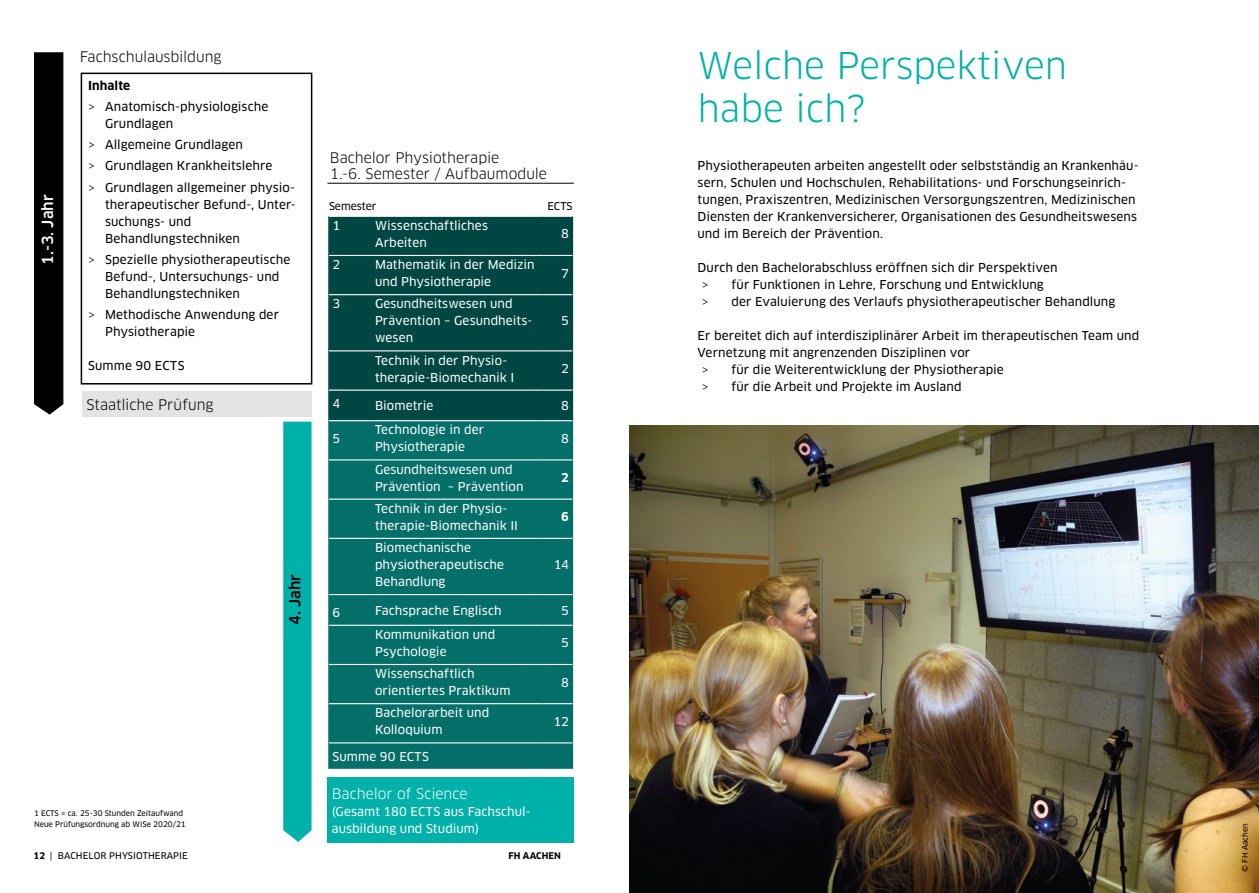
<style>
.page{position:relative;width:1259px;height:893px;background:#fff}
.page>*{position:absolute;margin:0;border:0;box-sizing:border-box;transform-origin:0 0}
.t1{font:36px/42.5px "Clan OT";color:#00b1aa}
.t2{font:500 15px "Clan OT";color:#fff}
.t3{font:500 15px "Clan OT";color:#000}
.t4{font:14.25px/16.2px "Clan OT";letter-spacing:-.005em;color:#000}
.t5{font:14.25px "Clan OT";letter-spacing:-.005em;color:#fff}
.t6{font:12px/17px "Clan OT News";letter-spacing:.01em;color:#000}
.t7{font:12px/17px "Clan OT News";letter-spacing:.005em;color:#fff}
.t8{font:700 12px "Clan OT";letter-spacing:.005em;color:#000}
.t9{font:700 12px "Clan OT";color:#fff}
.t10{font:10.5px "Clan OT News";color:#000}
.t11{font:9px "Clan OT News";letter-spacing:.01em;color:#000}
.t12{font:700 9px "Clan OT";letter-spacing:.01em;color:#000}
.t13{font:7.5px/10.6px "Clan OT News";color:#000}
.s1{font-family:"Clan OT"}
.s2{font-family:"Clan OT";font-weight:700}
</style>
<div class="page">
<svg style="left:283px;top:422px;width:28px;height:420px;background:#08b3ac"></svg>
<svg style="left:34px;top:52px;width:30px;height:363px;background:#040404"></svg>
<div style="left:328px;top:421px;width:245px;height:348px;background:#046e69"></div>
<hr style="left:327px;top:183px;width:44px;height:1px;background:#000">
<hr style="left:371px;top:183px;width:172px;height:1px;background:#000">
<hr style="left:543px;top:183px;width:31px;height:1px;background:#000">
<hr style="left:329px;top:459px;width:42px;height:1px;background:#fff">
<hr style="left:371px;top:459px;width:172px;height:1px;background:#fff">
<hr style="left:329px;top:499px;width:42px;height:1px;background:#fff">
<hr style="left:371px;top:499px;width:172px;height:1px;background:#fff">
<hr style="left:329px;top:538px;width:42px;height:1px;background:#fff">
<hr style="left:371px;top:538px;width:172px;height:1px;background:#fff">
<hr style="left:329px;top:594px;width:42px;height:1px;background:#fff">
<hr style="left:371px;top:594px;width:172px;height:1px;background:#fff">
<hr style="left:329px;top:625px;width:42px;height:1px;background:#fff">
<hr style="left:371px;top:625px;width:172px;height:1px;background:#fff">
<hr style="left:329px;top:664px;width:42px;height:1px;background:#fff">
<hr style="left:371px;top:664px;width:172px;height:1px;background:#fff">
<hr style="left:329px;top:703px;width:42px;height:1px;background:#fff">
<hr style="left:371px;top:703px;width:172px;height:1px;background:#fff">
<hr style="left:329px;top:742px;width:42px;height:1px;background:#fff">
<hr style="left:371px;top:742px;width:172px;height:1px;background:#fff">
<div style="left:328px;top:216px;width:245px;height:205px;background:#004642"></div>
<svg style="left:543px;top:459px;width:29px;height:1px"></svg>
<svg style="left:543px;top:499px;width:29px;height:1px"></svg>
<svg style="left:543px;top:538px;width:29px;height:1px"></svg>
<svg style="left:543px;top:594px;width:29px;height:1px"></svg>
<svg style="left:543px;top:625px;width:29px;height:1px"></svg>
<svg style="left:543px;top:664px;width:29px;height:1px"></svg>
<svg style="left:543px;top:703px;width:29px;height:1px"></svg>
<svg style="left:543px;top:742px;width:29px;height:1px"></svg>
<img style="left:629px;top:425px;width:630px;height:468px">
<div style="left:81px;top:73px;width:231px;height:311px;border:2px solid #000"></div>
<div style="left:82px;top:391px;width:230px;height:26px;background:#e3e3e3"></div>
<div style="left:327px;top:777px;width:247px;height:66px;background:#00b1aa"></div>
<p class="t2" style="left:39px;top:265px;width:72px;rotate:-90deg">1.-3. Jahr</p>
<p class="t4" style="left:80px;top:49px;width:143px">Fachschulausbildung</p>
<p class="t8" style="left:88px;top:78px;width:44px">Inhalte</p>
<p class="t6" style="left:105px;top:98px;width:165px;text-indent:-17px"><span class="s1">&gt;</span> Anatomisch-physiologische<br>Grundlagen</p>
<p class="t6" style="left:88px;top:134px;width:208px;line-height:21.3px"><span class="s1">&gt;</span> Allgemeine Grundlagen<br><span class="s1">&gt;</span> Grundlagen Krankheitslehre<br><span class="s1">&gt;</span> Grundlagen allgemeiner physio-</p>
<p class="t6" style="left:105px;top:196px;width:192px">therapeutischer Befund-, Unter&shy;suchungs- und<br>Behandlungstechniken</p>
<p class="t6" style="left:105px;top:251px;width:187px;text-indent:-17px"><span class="s1">&gt;</span> Spezielle physiotherapeutische<br>Befund-, Untersuchungs- und<br>Behandlungstechniken</p>
<p class="t6" style="left:105px;top:306px;width:175px;text-indent:-17px"><span class="s1">&gt;</span> Methodische Anwendung der<br>Physiotherapie</p>
<p class="t6" style="left:88px;top:357px;width:98px">Summe 90 ECTS</p>
<p class="t4" style="left:87px;top:396px;width:128px">Staatliche Prüfung</p>
<p class="t3" style="left:286px;top:625px;width:52px;rotate:-90deg">4. Jahr</p>
<p class="t13" style="left:34px;top:808px;width:153px">1 ECTS = ca. 25-30 Stunden Zeitaufwand<br>Neue Prüfungsordnung ab WiSe 2020/21</p>
<p class="t4" style="left:330px;top:149px;width:219px">Bachelor Physiotherapie<br>1.-6. Semester / Aufbaumodule</p>
<p class="t10" style="left:329px;top:200px;width:49px">Semester</p>
<p class="t10" style="left:547px;top:200px;width:26px">ECTS</p>
<p class="t7" style="left:332px;top:217px;width:9px">1</p>
<p class="t7" style="left:375px;top:217px;width:114px">Wissenschaftliches<br>Arbeiten</p>
<p class="t7" style="left:561px;top:226px;width:9px">8</p>
<p class="t7" style="left:332px;top:256px;width:9px">2</p>
<p class="t7" style="left:375px;top:256px;width:161px">Mathematik in der Medizin und Physiotherapie</p>
<p class="t7" style="left:561px;top:265px;width:9px">7</p>
<p class="t7" style="left:332px;top:296px;width:9px">3</p>
<p class="t7" style="left:375px;top:296px;width:159px">Gesundheitswesen und<br>Prävention – Gesundheits&shy;wesen</p>
<p class="t7" style="left:561px;top:313px;width:9px">5</p>
<p class="t7" style="left:375px;top:352px;width:141px">Technik in der Physio&shy;therapie-Biomechanik I</p>
<p class="t7" style="left:561px;top:360px;width:9px">2</p>
<p class="t7" style="left:332px;top:395px;width:9px">4</p>
<p class="t7" style="left:375px;top:397px;width:60px">Biometrie</p>
<p class="t7" style="left:561px;top:397px;width:9px">8</p>
<p class="t7" style="left:332px;top:430px;width:9px">5</p>
<p class="t7" style="left:375px;top:422px;width:111px">Technologie in der<br>Physiotherapie</p>
<p class="t7" style="left:561px;top:430px;width:9px">8</p>
<p class="t7" style="left:375px;top:461px;width:150px">Gesundheitswesen und<br>Prävention – Prävention</p>
<p class="t9" style="left:561px;top:471px;width:9px">2</p>
<p class="t7" style="left:375px;top:500px;width:144px">Technik in der Physio&shy;therapie-Biomechanik II</p>
<p class="t9" style="left:561px;top:510px;width:9px">6</p>
<p class="t7" style="left:375px;top:539px;width:130px">Biomechanische physiotherapeutische<br>Behandlung</p>
<p class="t7" style="left:554px;top:556px;width:17px">14</p>
<p class="t7" style="left:332px;top:604px;width:9px">6</p>
<p class="t7" style="left:375px;top:602px;width:128px">Fachsprache Englisch</p>
<p class="t7" style="left:561px;top:602px;width:9px">5</p>
<p class="t7" style="left:375px;top:626px;width:122px">Kommunikation und<br>Psychologie</p>
<p class="t7" style="left:561px;top:635px;width:9px">5</p>
<p class="t7" style="left:375px;top:665px;width:137px">Wissenschaftlich orientiertes Praktikum</p>
<p class="t7" style="left:561px;top:674px;width:9px">8</p>
<p class="t7" style="left:375px;top:704px;width:116px">Bachelorarbeit und<br>Kolloquium</p>
<p class="t7" style="left:553px;top:713px;width:17px">12</p>
<p class="t7" style="left:332px;top:748px;width:98px">Summe 90 ECTS</p>
<p class="t5" style="left:332px;top:785px;width:137px">Bachelor of Science</p>
<p class="t7" style="left:332px;top:803px;width:199px">(Gesamt 180 ECTS aus Fachschul&shy;ausbildung und Studium)</p>
<p class="t11" style="left:34px;top:850px;width:156px"><span class="s2">12</span> | BACHELOR PHYSIOTHERAPIE</p>
<p class="t12" style="left:508px;top:850px;width:54px">FH AACHEN</p>
<h1 class="t1" style="left:697px;top:45px;width:371px">Welche Perspektiven habe ich?</h1>
<p class="t6" style="left:697px;top:157px;width:442px">Physiotherapeuten arbeiten angestellt oder selbstständig an Krankenhäu&shy;sern, Schulen und Hochschulen, Rehabilitations- und Forschungseinrich&shy;tungen, Praxiszentren, Medizinischen Versorgungszentren, Medizinischen Diensten der Krankenversicherer, Organisationen des Gesundheitswesens und im Bereich der Prävention.</p>
<p class="t6" style="left:702px;top:259px;width:415px;text-indent:-4px">Durch den Bachelorabschluss eröffnen sich dir Perspektiven<br><span class="s1">&gt;</span> für Funktionen in Lehre, Forschung und Entwicklung<br><span class="s1">&gt;</span> der Evaluierung des Verlaufs physiotherapeutischer Behandlung</p>
<p class="t6" style="left:697px;top:327px;width:443px">Er bereitet dich auf interdisziplinärer Arbeit im therapeutischen Team und</p>
<p class="t6" style="left:697px;top:344px;width:274px">Vernetzung mit angrenzenden Disziplinen vor</p>
<p class="t6" style="left:702px;top:361px;width:303px"><span class="s1">&gt;</span> für die Weiterentwicklung der Physiotherapie</p>
<p class="t6" style="left:702px;top:378px;width:261px"><span class="s1">&gt;</span> für die Arbeit und Projekte im Ausland</p>
<p class="t13" style="left:1239px;top:872px;width:50px;rotate:-90deg">© FH Aachen</p>
</div>
